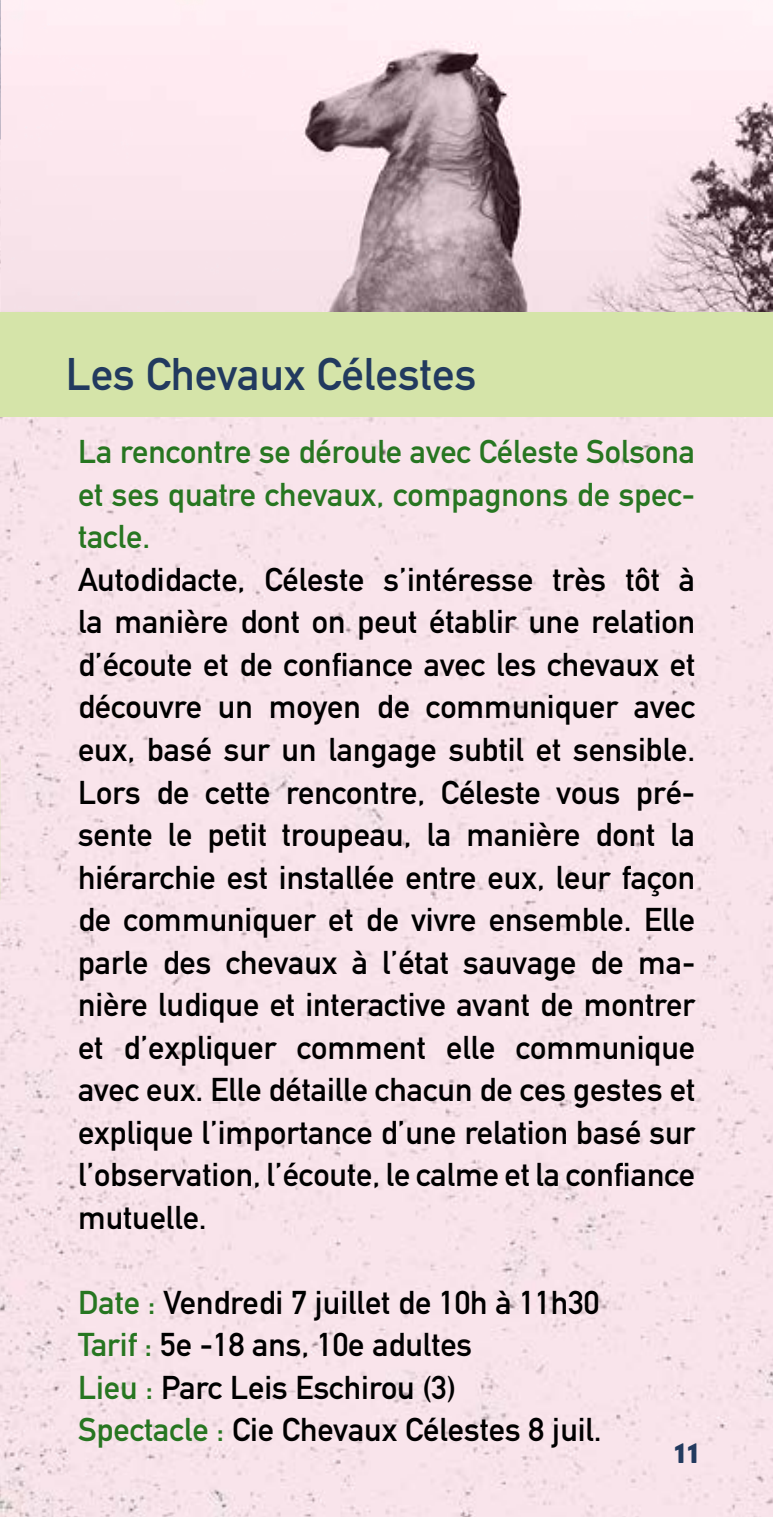
<style>
.page{position:relative;width:773px;height:1517px;background:#fff}
.page>*{position:absolute;margin:0;border:0;box-sizing:border-box;transform-origin:0 0}
.t1{font:700 45px "DIN Alternate";color:#223a5f}
.t2{font:700 32.5px/42.5px "DIN Alternate";color:#000;text-align:justify}
.t3{font:700 32.5px/42.5px "DIN Alternate";color:#277621;text-align:justify}
.t4{font:30px "Sofia Rough Black One";color:#223a5f}
.s1{color:#277621}
</style>
<div class="page">
<img style="left:0;top:0;width:1px;height:1517px">
<div style="left:1px;top:0;width:771px;height:1517px;background:#f9e4eb"></div>
<div style="left:0;top:312px;width:772px;height:104px;background:#d5e4a9"></div>
<img style="left:2px;top:0;width:770px;height:312px">
<h1 class="t1" style="left:66px;top:339px;width:412px">Les Chevaux Célestes</h1>
<p class="t3" style="left:78px;top:428px;width:618px">La rencontre se déroule avec Céleste Solsona et ses quatre chevaux, compagnons de spec&shy;tacle.</p>
<p class="t2" style="left:78px;top:556px;width:618px">Autodidacte, Céleste s’intéresse très tôt à la manière dont on peut établir une relation d’écoute et de confiance avec les chevaux et découvre un moyen de communiquer avec eux, basé sur un langage subtil et sensible.<br>Lors de cette rencontre, Céleste vous pré&shy;sente le petit troupeau, la manière dont la hiérarchie est installée entre eux, leur façon de communiquer et de vivre ensemble. Elle parle des chevaux à l’état sauvage de ma&shy;nière ludique et interactive avant de montrer et d’expliquer comment elle communique avec eux. Elle détaille chacun de ces gestes et explique l’importance d’une relation basé sur l’observation, l’écoute, le calme et la confiance mutuelle.</p>
<p class="t2" style="left:78px;top:1278px;width:525px;text-align:left"><span class="s1">Date :</span> Vendredi 7 juillet de 10h à 11h30<br><span class="s1">Tarif :</span> 5e -18 ans, 10e adultes<br><span class="s1">Lieu :</span> Parc Leis Eschirou (3)<br><span class="s1">Spectacle :</span> Cie Chevaux Célestes 8 juil.</p>
<p class="t4" style="left:673px;top:1432px;width:27px">11</p>
</div>
